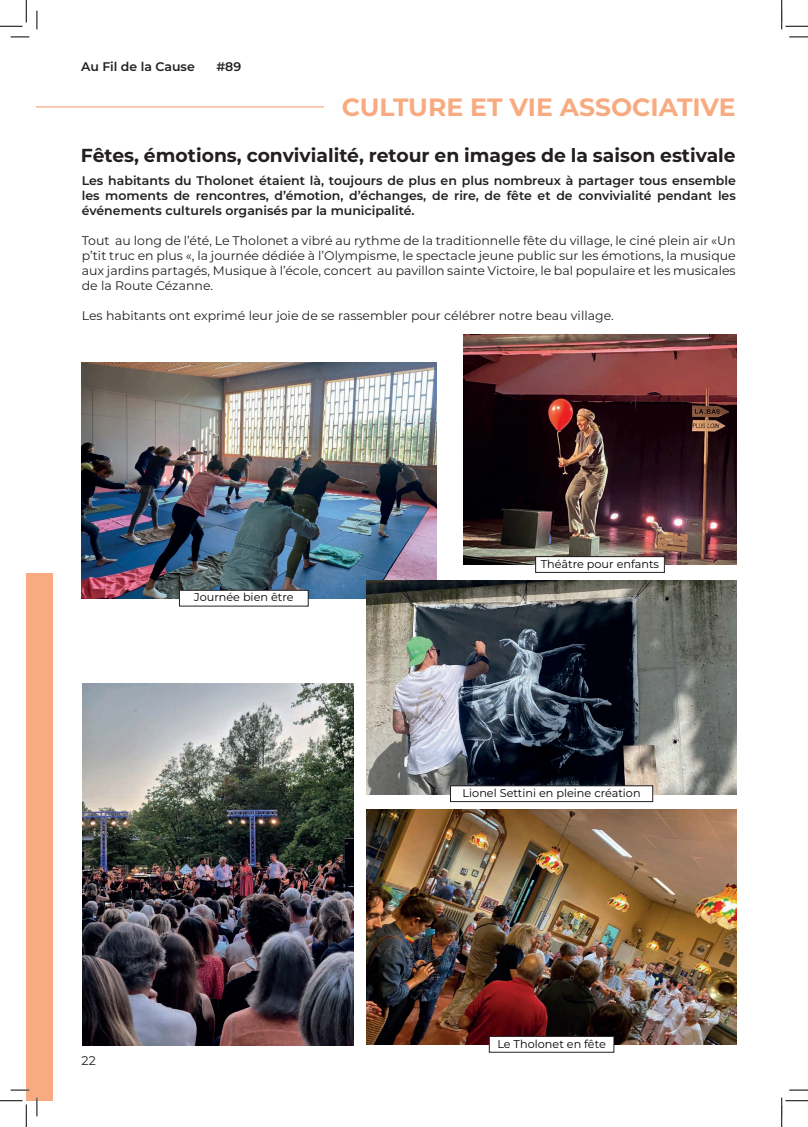
<style>
.page{position:relative;width:808px;height:1127px;background:#fff}
.page>*{position:absolute;margin:0;border:0;box-sizing:border-box;transform-origin:0 0}
.t1{font:700 25px "Montserrat";color:#f8ab81}
.t2{font:700 18.75px "Montserrat";color:#231f20}
.t3{font:12.5px/15px "Montserrat";color:#231f20;text-align:justify}
.t4{font:600 12.5px/15px "Montserrat";color:#231f20;text-align:justify}
.t5{font:11.25px "Montserrat";color:#000}
</style>
<div class="page">
<hr style="left:36px;top:106px;width:288px;height:1px;background:#f8ab81">
<img style="left:366px;top:809px;width:370px;height:235px">
<img style="left:82px;top:683px;width:271px;height:361px">
<img style="left:82px;top:362px;width:354px;height:236px">
<div style="left:179px;top:590px;width:129px;height:16px;background:#fff"></div>
<div style="left:179px;top:590px;width:129px;height:16px;border:1px solid #231f20"></div>
<div style="left:489px;top:1036px;width:124px;height:15px;background:#fff"></div>
<div style="left:489px;top:1035px;width:124px;height:17px;border:1px solid #231f20"></div>
<img style="left:463px;top:335px;width:273px;height:229px">
<img style="left:366px;top:580px;width:370px;height:213px">
<div style="left:26px;top:573px;width:27px;height:527px;background:#f8ab81"></div>
<div style="left:535px;top:556px;width:129px;height:16px;background:#fff"></div>
<div style="left:535px;top:556px;width:129px;height:16px;border:1px solid #231f20"></div>
<div style="left:450px;top:785px;width:202px;height:16px;background:#fff"></div>
<div style="left:450px;top:785px;width:202px;height:16px;border:1px solid #231f20"></div>
<svg style="left:11px;top:36px;width:18px;height:2px"></svg>
<svg style="left:789px;top:36px;width:18px;height:2px"></svg>
<svg style="left:11px;top:1089px;width:18px;height:1px"></svg>
<svg style="left:789px;top:1089px;width:18px;height:1px"></svg>
<svg style="left:36px;top:11px;width:2px;height:18px"></svg>
<svg style="left:36px;top:1097px;width:2px;height:18px"></svg>
<svg style="left:0;top:0;width:27px;height:27px"></svg>
<svg style="left:0;top:1100px;width:27px;height:26px"></svg>
<svg style="left:781px;top:0;width:26px;height:29px"></svg>
<svg style="left:781px;top:1097px;width:26px;height:29px"></svg>
<p class="t4" style="left:81px;top:58px;width:115px">Au Fil de la Cause</p>
<p class="t4" style="left:216px;top:58px;width:26px">#89</p>
<h1 class="t1" style="left:341px;top:89px;width:395px">CULTURE ET VIE ASSOCIATIVE</h1>
<h2 class="t2" style="left:81px;top:142px;width:656px">Fêtes, émotions, convivialité, retour en images de la saison estivale</h2>
<p class="t4" style="left:82px;top:172px;width:655px">Les habitants du Tholonet étaient là, toujours de plus en plus nombreux à partager tous ensemble les moments de rencontres, d’émotion, d’échanges, de rire, de fête et de convivialité pendant les événements culturels organisés par la municipalité.</p>
<p class="t3" style="left:82px;top:233px;width:655px">Tout au long de l’été, Le Tholonet a vibré au rythme de la traditionnelle fête du village, le ciné plein air «Un p’tit truc en plus «, la journée dédiée à l’Olympisme, le spectacle jeune public sur les émotions, la musique aux jardins partagés, Musique à l’école, concert au pavillon sainte Victoire, le bal populaire et les musicales de la Route Cézanne.</p>
<p class="t3" style="left:82px;top:308px;width:533px">Les habitants ont exprimé leur joie de se rassembler pour célébrer notre beau village.</p>
<p class="t5" style="left:194px;top:589px;width:101px">Journée bien être</p>
<p class="t3" style="left:82px;top:1052px;width:16px">22</p>
<p class="t5" style="left:540px;top:556px;width:120px">Théâtre pour enfants</p>
<p class="t5" style="left:462px;top:785px;width:179px">Lionel Settini en pleine création</p>
<p class="t5" style="left:497px;top:1035px;width:110px">Le Tholonet en fête</p>
</div>
